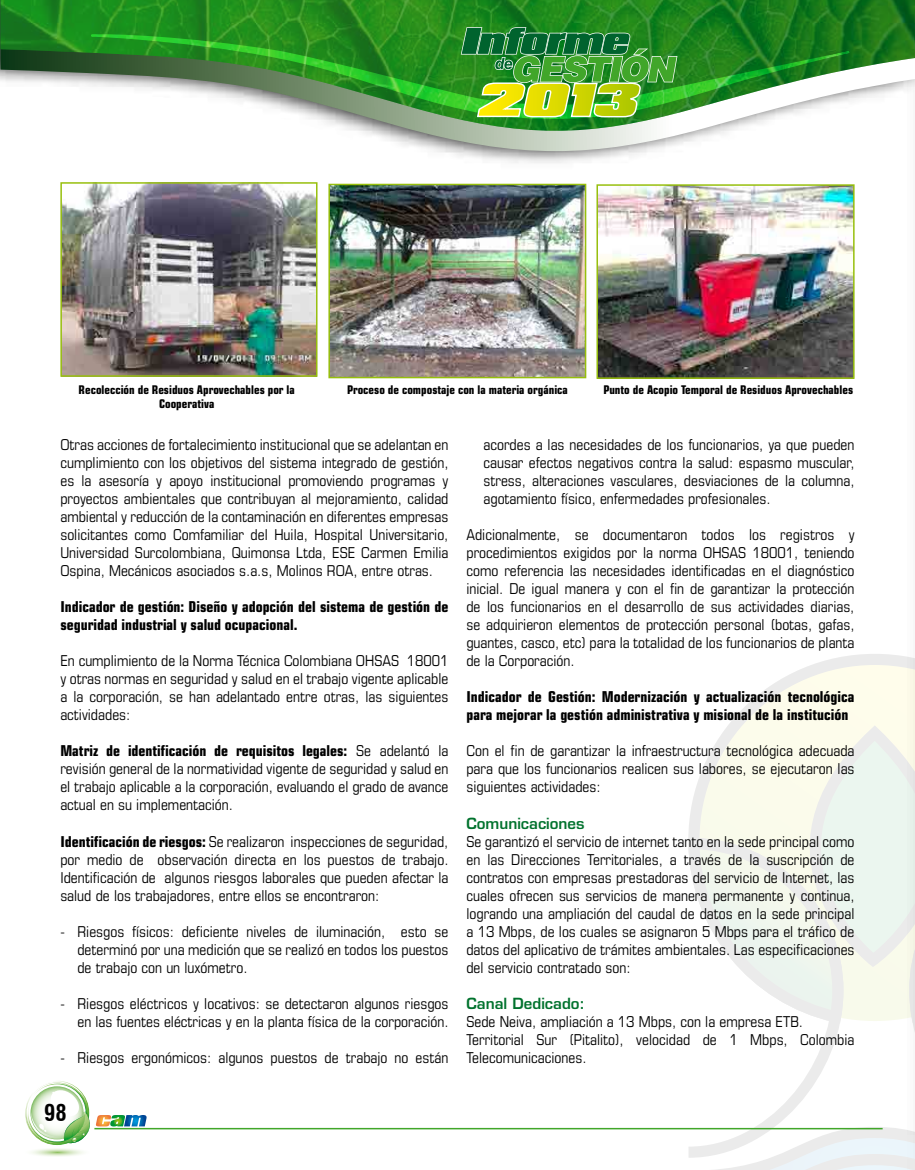
<style>
.page{position:relative;width:915px;height:1170px;background:#fff}
.page>*{position:absolute;margin:0;border:0;box-sizing:border-box;transform-origin:0 0}
.t1{font:700 condensed 22.5px "Swiss 721 BT";color:#000}
.t2{font:condensed 15px/18px "Eurostile LT Std";color:#000;text-align:justify}
.t3{font:700 condensed 15px/18px "Eurostile LT Std";color:#000}
.t4{font:600 15px "Eurostile LT Std";color:#00722d}
.t5{font:700 condensed 12px/14.4px "Eurostile LT Std";color:#000;text-align:center}
.s1{font-weight:700}
</style>
<div class="page">
<svg style="left:380px;top:138px;width:534px;height:13px"></svg>
<svg style="left:0;top:0;width:914px;height:138px"></svg>
<svg style="left:688px;top:654px;width:227px;height:515px"></svg>
<svg style="left:91px;top:34px;width:758px;height:85px"></svg>
<hr style="left:94px;top:1127px;width:788px;height:2px;background:#41a62a">
<img style="left:460px;top:27px;width:217px;height:91px">
<svg style="left:25px;top:1081px;width:122px;height:75px"></svg>
<img style="left:62px;top:184px;width:253px;height:191px">
<div style="left:60px;top:182px;width:257px;height:195px;border:1px solid #97bf0c"></div>
<img style="left:330px;top:186px;width:254px;height:190px">
<div style="left:328px;top:184px;width:258px;height:194px;border:1px solid #97bf0c"></div>
<img style="left:598px;top:186px;width:254px;height:191px">
<div style="left:596px;top:184px;width:258px;height:195px;border:1px solid #97bf0c"></div>
<p class="t5" style="left:79px;top:382px;width:218px">Recolección de Residuos Aprovechables por la<br>Cooperativa</p>
<p class="t5" style="left:347px;top:382px;width:222px">Proceso de compostaje con la materia orgánica</p>
<p class="t5" style="left:603px;top:382px;width:251px">Punto de Acopio Temporal de Residuos Aprovechables</p>
<p class="t2" style="left:60px;top:435px;width:389px">Otras acciones de fortalecimiento institucional que se adelantan en cumplimiento con los objetivos del sistema integrado de gestión, es la asesoría y apoyo institucional promoviendo programas y proyectos ambientales que contribuyan al mejoramiento, calidad ambiental y reducción de la contaminación en diferentes empresas solicitantes como Comfamiliar del Huila, Hospital Universitario, Universidad Surcolombiana, Quimonsa Ltda, ESE Carmen Emilia Ospina, Mecánicos asociados s.a.s, Molinos ROA, entre otras.</p>
<p class="t3" style="left:60px;top:598px;width:389px">Indicador de gestión: Diseño y adopción del sistema de gestión de seguridad industrial y salud ocupacional.</p>
<p class="t2" style="left:60px;top:651px;width:389px">En cumplimiento de la Norma Técnica Colombiana OHSAS 18001 y otras normas en seguridad y salud en el trabajo vigente aplicable a la corporación, se han adelantado entre otras, las siguientes actividades:</p>
<p class="t2" style="left:60px;top:741px;width:389px"><span class="s1">Matriz de identificación de requisitos legales:</span> Se adelantó la revisión general de la normatividad vigente de seguridad y salud en el trabajo aplicable a la corporación, evaluando el grado de avance actual en su implementación.</p>
<p class="t2" style="left:60px;top:831px;width:389px"><span class="s1">Identificación de riesgos:</span> Se realizaron inspecciones de seguridad, por medio de observación directa en los puestos de trabajo.<br>Identificación de algunos riesgos laborales que pueden afectar la salud de los trabajadores, entre ellos se encontraron:</p>
<p class="t2" style="left:77px;top:921px;width:372px;text-indent:-17px">- Riesgos físicos: deficiente niveles de iluminación, esto se determinó por una medición que se realizó en todos los puestos de trabajo con un luxómetro.</p>
<p class="t2" style="left:60px;top:993px;width:389px;text-align:right">- Riesgos eléctricos y locativos: se detectaron algunos riesgos en las fuentes eléctricas y en la planta física de la corporación.</p>
<p class="t2" style="left:60px;top:1047px;width:389px">- Riesgos ergonómicos: algunos puestos de trabajo no están</p>
<h1 class="t1" style="left:44px;top:1099px;width:24px">98</h1>
<p class="t2" style="left:483px;top:435px;width:372px">acordes a las necesidades de los funcionarios, ya que pueden causar efectos negativos contra la salud: espasmo muscular, stress, alteraciones vasculares, desviaciones de la columna, agotamiento físico, enfermedades profesionales.</p>
<p class="t2" style="left:466px;top:525px;width:389px">Adicionalmente, se documentaron todos los registros y procedimientos exigidos por la norma OHSAS 18001, teniendo como referencia las necesidades identificadas en el diagnóstico inicial. De igual manera y con el fin de garantizar la protección de los funcionarios en el desarrollo de sus actividades diarias, se adquirieron elementos de protección personal (botas, gafas, guantes, casco, etc) para la totalidad de los funcionarios de planta de la Corporación.</p>
<p class="t3" style="left:466px;top:688px;width:389px">Indicador de Gestión: Modernización y actualización tecnológica para mejorar la gestión administrativa y misional de la institución</p>
<p class="t2" style="left:466px;top:741px;width:389px">Con el fin de garantizar la infraestructura tecnológica adecuada para que los funcionarios realicen sus labores, se ejecutaron las siguientes actividades:</p>
<p class="t4" style="left:466px;top:813px;width:119px">Comunicaciones</p>
<p class="t2" style="left:466px;top:831px;width:389px">Se garantizó el servicio de internet tanto en la sede principal como en las Direcciones Territoriales, a través de la suscripción de contratos con empresas prestadoras del servicio de Internet, las cuales ofrecen sus servicios de manera permanente y continua, logrando una ampliación del caudal de datos en la sede principal a 13 Mbps, de los cuales se asignaron 5 Mbps para el tráfico de datos del aplicativo de trámites ambientales. Las especificaciones del servicio contratado son:</p>
<p class="t4" style="left:466px;top:993px;width:120px">Canal Dedicado:</p>
<p class="t2" style="left:466px;top:1011px;width:389px;text-align:left">Sede Neiva, ampliación a 13 Mbps, con la empresa ETB.<br>Territorial Sur (Pitalito), velocidad de 1 Mbps, Colombia<br>Telecomunicaciones.</p>
</div>
